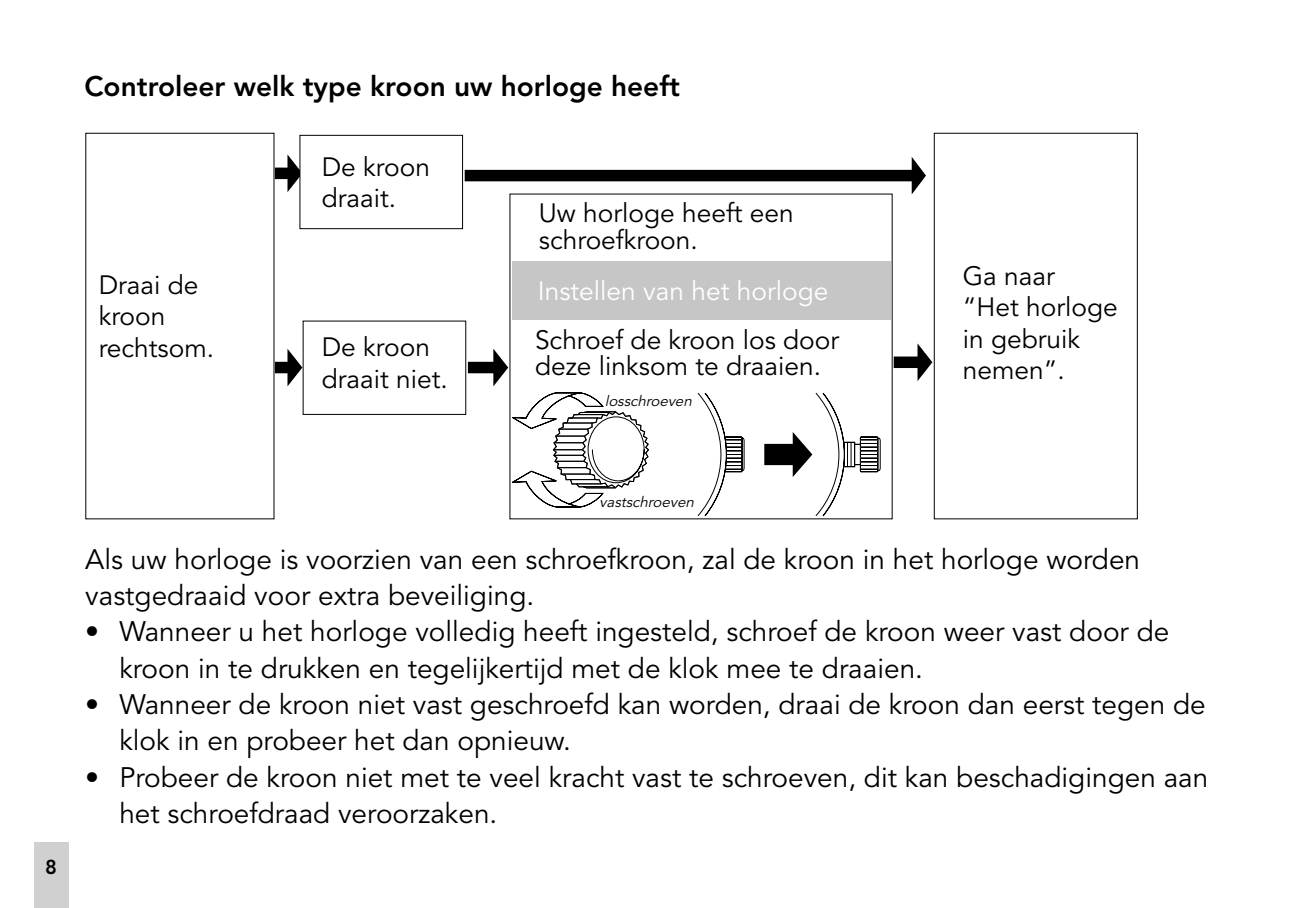
<style>
.page{position:relative;width:1304px;height:908px;background:#fff}
.page>*{position:absolute;margin:0;border:0;box-sizing:border-box;transform-origin:0 0}
.t1{font:28px/36.4px "Avenir LT Std";color:#000}
.t2{font:800 28px "Avenir LT Std";color:#000}
.t3{font:26.4px/31.6px "Avenir LT Std";color:#000}
.t4{font:26.4px "Avenir LT Std";color:#fff}
.t5{font:800 20px "Avenir LT Std";color:#000}
.t6{font:italic 14.8px "Avenir LT Std";color:#000}
</style>
<div class="page">
<div style="left:34px;top:841px;width:34px;height:66px;background:#d0d0d0"></div>
<svg style="left:275px;top:349px;width:27px;height:37px"></svg>
<svg style="left:894px;top:343px;width:38px;height:38px"></svg>
<svg style="left:465px;top:157px;width:461px;height:37px"></svg>
<svg style="left:275px;top:154px;width:24px;height:38px"></svg>
<div style="left:299px;top:135px;width:164px;height:94px;border:1px solid #000"></div>
<div style="left:934px;top:133px;width:204px;height:386px;border:1px solid #000"></div>
<div style="left:512px;top:261px;width:378px;height:59px;background:#c6c6c6"></div>
<svg style="left:697px;top:392px;width:184px;height:124px"></svg>
<svg style="left:468px;top:348px;width:181px;height:159px"></svg>
<p class="t2" style="left:84px;top:70px;width:597px">Controleer welk type kroon uw horloge heeft</p>
<p class="t3" style="left:99px;top:269px;width:117px">Draai de kroon rechtsom.</p>
<p class="t3" style="left:322px;top:151px;width:110px">De kroon draait.</p>
<p class="t3" style="left:322px;top:332px;width:128px">De kroon draait niet.</p>
<p class="t3" style="left:539px;top:201px;width:256px;line-height:26.4px">Uw horloge heeft een schroefkroon.</p>
<p class="t4" style="left:538px;top:275px;width:292px">Instellen van het horloge</p>
<p class="t3" style="left:535px;top:327px;width:306px;line-height:26.4px">Schroef de kroon los door deze linksom te draaien.</p>
<p class="t6" style="left:605px;top:392px;width:92px">losschroeven</p>
<p class="t3" style="left:963px;top:260px;width:156px">Ga naar<br>“Het horloge in gebruik nemen”.</p>
<p class="t5" style="left:45px;top:855px;width:13px">8</p>
<p class="t6" style="left:599px;top:493px;width:100px">vastschroeven</p>
<p class="t1" style="left:85px;top:541px;width:1056px">Als uw horloge is voorzien van een schroefkroon, zal de kroon in het horloge worden vastgedraaid voor extra beveiliging.</p>
<p class="t1" style="left:119px;top:614px;width:1052px;text-indent:-34px">• Wanneer u het horloge volledig heeft ingesteld, schroef de kroon weer vast door de kroon in te drukken en tegelijkertijd met de klok mee te draaien.</p>
<p class="t1" style="left:119px;top:686px;width:1088px;text-indent:-34px">• Wanneer de kroon niet vast geschroefd kan worden, draai de kroon dan eerst tegen de klok in en probeer het dan opnieuw.</p>
<p class="t1" style="left:119px;top:759px;width:1090px;text-indent:-34px">• Probeer de kroon niet met te veel kracht vast te schroeven, dit kan beschadigingen aan het schroefdraad veroorzaken.</p>
</div>
